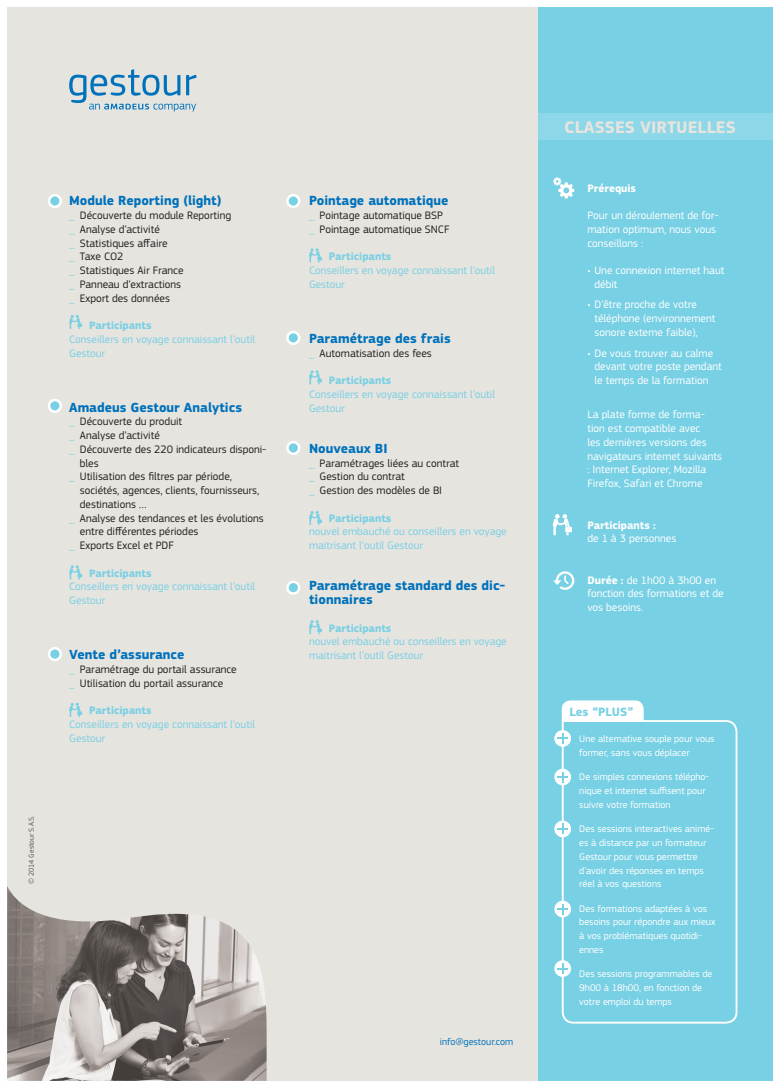
<style>
.page{position:relative;width:780px;height:1088px;background:#fff}
.page>*{position:absolute;margin:0;border:0;box-sizing:border-box;transform-origin:0 0}
.t1{font:700 17.5px "Amadeus";color:#e6e4df}
.t2{font:700 13.75px/13.8px "Amadeus";color:#0072bc}
.t3{font:700 12.5px "Amadeus";color:#78d0e4}
.t4{font:11.25px/13.8px "Amadeus";color:#231f20}
.t5{font:11.25px/13.8px "Amadeus";color:#fff}
.t6{font:11.25px/13.8px "Amadeus";color:#78d0e4}
.t7{font:700 11.25px "Amadeus";color:#78d0e4}
.t8{font:700 11.25px "Amadeus";color:#fff}
.t9{font:10px/13.8px "Amadeus";color:#fff}
.t10{font:10px "Amadeus";color:#0072bc}
.t11{font:7.5px "Amadeus";color:#57585a}
.s1{color:#78d0e4}
.s2{font-weight:700}
</style>
<div class="page">
<div style="left:7px;top:7px;width:765px;height:1074px;background:#e6e4df"></div>
<div style="left:538px;top:7px;width:234px;height:1074px;background:#78d0e4"></div>
<img style="left:7px;top:886px;width:259px;height:195px">
<svg style="left:69px;top:315px;width:13px;height:14px"></svg>
<svg style="left:69px;top:565px;width:13px;height:14px"></svg>
<svg style="left:69px;top:703px;width:13px;height:14px"></svg>
<svg style="left:49px;top:195px;width:12px;height:12px"></svg>
<div style="left:48px;top:194px;width:14px;height:14px;border:2px solid #fff;border-radius:50%"></div>
<svg style="left:49px;top:400px;width:12px;height:12px"></svg>
<div style="left:48px;top:399px;width:14px;height:14px;border:2px solid #fff;border-radius:50%"></div>
<svg style="left:49px;top:648px;width:12px;height:12px"></svg>
<div style="left:48px;top:647px;width:14px;height:14px;border:2px solid #fff;border-radius:50%"></div>
<div style="left:287px;top:195px;width:12px;height:12px;background:#78d0e4;border-radius:50%"></div>
<div style="left:286px;top:194px;width:14px;height:14px;border:2px solid #fff;border-radius:50%"></div>
<svg style="left:309px;top:248px;width:13px;height:14px"></svg>
<svg style="left:309px;top:370px;width:13px;height:14px"></svg>
<svg style="left:309px;top:511px;width:13px;height:14px"></svg>
<svg style="left:287px;top:332px;width:12px;height:12px"></svg>
<div style="left:286px;top:331px;width:14px;height:14px;border:2px solid #fff;border-radius:50%"></div>
<div style="left:287px;top:442px;width:12px;height:12px;background:#78d0e4;border-radius:50%"></div>
<div style="left:286px;top:441px;width:14px;height:14px;border:2px solid #fff;border-radius:50%"></div>
<div style="left:538px;top:113px;width:234px;height:27px;background:#8cd7e8"></div>
<svg style="left:553px;top:177px;width:21px;height:21px"></svg>
<svg style="left:552px;top:514px;width:20px;height:21px"></svg>
<svg style="left:553px;top:571px;width:21px;height:19px"></svg>
<svg style="left:561px;top:719px;width:177px;height:305px"></svg>
<svg style="left:561px;top:700px;width:82px;height:21px;background:#f8fcfd"></svg>
<svg style="left:554px;top:730px;width:17px;height:17px"></svg>
<svg style="left:557px;top:733px;width:11px;height:11px"></svg>
<div style="left:554px;top:769px;width:17px;height:16px;background:#fff;border-radius:50%"></div>
<svg style="left:557px;top:772px;width:11px;height:10px"></svg>
<svg style="left:554px;top:820px;width:17px;height:17px"></svg>
<svg style="left:557px;top:823px;width:11px;height:11px"></svg>
<div style="left:554px;top:901px;width:17px;height:16px;background:#fff;border-radius:50%"></div>
<svg style="left:557px;top:904px;width:11px;height:10px"></svg>
<svg style="left:554px;top:960px;width:17px;height:17px"></svg>
<svg style="left:557px;top:963px;width:11px;height:11px"></svg>
<svg style="left:69px;top:69px;width:127px;height:42px"></svg>
<svg style="left:309px;top:620px;width:13px;height:14px"></svg>
<svg style="left:287px;top:582px;width:12px;height:11px"></svg>
<div style="left:286px;top:580px;width:14px;height:15px;border:2px solid #fff;border-radius:50%"></div>
<p class="t11" style="left:27px;top:884px;width:70px;rotate:-90deg">© 2014 Gestour S.A.S.</p>
<p class="t2" style="left:69px;top:194px;width:154px">Module Reporting (light)</p>
<p class="t4" style="left:69px;top:209px;width:163px"><span class="s1">_</span> Découverte du module Reporting</p>
<p class="t4" style="left:69px;top:222px;width:92px"><span class="s1">_</span> Analyse d’activité</p>
<p class="t4" style="left:69px;top:236px;width:100px"><span class="s1">_</span> Statistiques affaire</p>
<p class="t4" style="left:69px;top:250px;width:56px"><span class="s1">_</span> Taxe CO2</p>
<p class="t4" style="left:69px;top:264px;width:116px"><span class="s1">_</span> Statistiques Air France</p>
<p class="t4" style="left:69px;top:277px;width:113px"><span class="s1">_</span> Panneau d’extractions</p>
<p class="t4" style="left:69px;top:291px;width:102px"><span class="s1">_</span> Export des données</p>
<p class="t7" style="left:89px;top:319px;width:64px">Participants</p>
<p class="t6" style="left:69px;top:332px;width:187px">Conseillers en voyage connaissant l’outil<br>Gestour</p>
<p class="t2" style="left:69px;top:401px;width:174px">Amadeus Gestour Analytics</p>
<p class="t4" style="left:69px;top:415px;width:114px"><span class="s1">_</span> Découverte du produit</p>
<p class="t4" style="left:69px;top:429px;width:92px"><span class="s1">_</span> Analyse d’activité</p>
<p class="t4" style="left:80px;top:442px;width:188px;text-indent:-11px"><span class="s1">_</span> Découverte des 220 indicateurs disponi&shy;bles</p>
<p class="t4" style="left:80px;top:470px;width:181px;text-indent:-11px"><span class="s1">_</span> Utilisation des filtres par période, sociétés, agences, clients, fournisseurs, destinations …</p>
<p class="t4" style="left:80px;top:511px;width:185px;text-indent:-11px"><span class="s1">_</span> Analyse des tendances et les évolutions entre différentes périodes</p>
<p class="t4" style="left:69px;top:539px;width:106px"><span class="s1">_</span> Exports Excel et PDF</p>
<p class="t7" style="left:89px;top:566px;width:64px">Participants</p>
<p class="t6" style="left:69px;top:580px;width:187px">Conseillers en voyage connaissant l’outil<br>Gestour</p>
<p class="t2" style="left:69px;top:648px;width:117px">Vente d’assurance</p>
<p class="t4" style="left:69px;top:662px;width:169px"><span class="s1">_</span> Paramétrage du portail assurance</p>
<p class="t4" style="left:69px;top:676px;width:155px"><span class="s1">_</span> Utilisation du portail assurance</p>
<p class="t7" style="left:89px;top:704px;width:64px">Participants</p>
<p class="t6" style="left:69px;top:717px;width:187px">Conseillers en voyage connaissant l’outil<br>Gestour</p>
<p class="t2" style="left:309px;top:194px;width:141px">Pointage automatique</p>
<p class="t4" style="left:309px;top:209px;width:135px"><span class="s1">_</span> Pointage automatique BSP</p>
<p class="t4" style="left:309px;top:222px;width:142px"><span class="s1">_</span> Pointage automatique SNCF</p>
<p class="t7" style="left:329px;top:250px;width:64px">Participants</p>
<p class="t6" style="left:309px;top:264px;width:187px">Conseillers en voyage connaissant l’outil<br>Gestour</p>
<p class="t2" style="left:309px;top:332px;width:143px">Paramétrage des frais</p>
<p class="t4" style="left:309px;top:346px;width:124px"><span class="s1">_</span> Automatisation des fees</p>
<p class="t7" style="left:329px;top:374px;width:64px">Participants</p>
<p class="t6" style="left:309px;top:387px;width:187px">Conseillers en voyage connaissant l’outil<br>Gestour</p>
<p class="t2" style="left:309px;top:442px;width:80px">Nouveaux BI</p>
<p class="t4" style="left:309px;top:456px;width:152px"><span class="s1">_</span> Paramétrages liées au contrat</p>
<p class="t4" style="left:309px;top:470px;width:97px"><span class="s1">_</span> Gestion du contrat</p>
<p class="t4" style="left:309px;top:484px;width:135px"><span class="s1">_</span> Gestion des modèles de BI</p>
<p class="t7" style="left:329px;top:511px;width:64px">Participants</p>
<p class="t6" style="left:309px;top:525px;width:199px">nouvel embauché ou conseillers en voyage maitrisant l’outil Gestour</p>
<p class="t2" style="left:309px;top:579px;width:198px">Paramétrage standard des dic&shy;tionnaires</p>
<p class="t7" style="left:329px;top:621px;width:64px">Participants</p>
<p class="t6" style="left:309px;top:635px;width:199px">nouvel embauché ou conseillers en voyage maitrisant l’outil Gestour</p>
<p class="t10" style="left:440px;top:1036px;width:75px">info@gestour.com</p>
<p class="t1" style="left:564px;top:116px;width:173px">CLASSES VIRTUELLES</p>
<p class="t8" style="left:587px;top:181px;width:50px">Prérequis</p>
<p class="t5" style="left:587px;top:209px;width:133px">Pour un déroulement de for&shy;mation optimum, nous vous conseillons :</p>
<p class="t5" style="left:594px;top:264px;width:131px;text-indent:-7px">• Une connexion internet haut débit</p>
<p class="t5" style="left:594px;top:298px;width:122px;text-indent:-7px">• D’être proche de votre téléphone (environnement sonore externe faible),</p>
<p class="t5" style="left:594px;top:346px;width:129px;text-indent:-7px">• De vous trouver au calme devant votre poste pendant le temps de la formation</p>
<p class="t5" style="left:587px;top:408px;width:136px">La plate forme de forma&shy;tion est compatible avec<br>les dernières versions des navigateurs internet suivants : Internet Explorer, Mozilla<br>Firefox, Safari et Chrome</p>
<p class="t8" style="left:587px;top:518px;width:70px">Participants :</p>
<p class="t5" style="left:587px;top:532px;width:90px">de 1 à 3 personnes</p>
<p class="t5" style="left:587px;top:573px;width:138px"><span class="s2">Durée :</span> de 1h00 à 3h00 en fonction des formations et de vos besoins.</p>
<p class="t3" style="left:569px;top:704px;width:65px">Les “PLUS”</p>
<p class="t9" style="left:579px;top:732px;width:137px">Une alternative souple pour vous former, sans vous déplacer</p>
<p class="t9" style="left:579px;top:770px;width:131px">De simples connexions télépho&shy;nique et internet suffisent pour suivre votre formation</p>
<p class="t9" style="left:579px;top:822px;width:136px">Des sessions interactives animé&shy;es à distance par un formateur<br>Gestour pour vous permettre d’avoir des réponses en temps réel à vos questions</p>
<p class="t9" style="left:579px;top:901px;width:137px">Des formations adaptées à vos besoins pour répondre aux mieux à vos problématiques quotidi&shy;ennes</p>
<p class="t9" style="left:579px;top:967px;width:135px">Des sessions programmables de<br>9h00 à 18h00, en fonction de votre emploi du temps</p>
</div>
